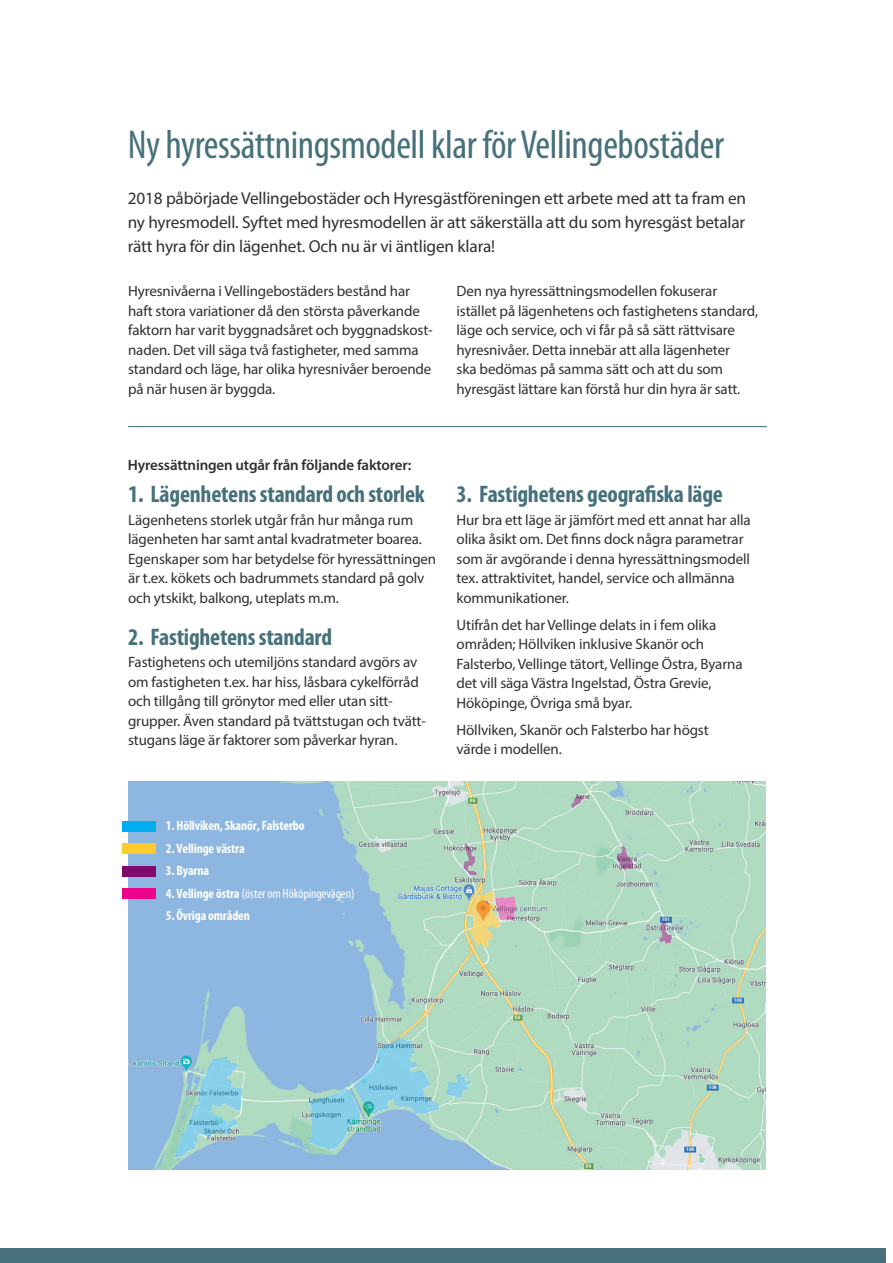
<style>
.page{position:relative;width:893px;height:1263px;background:#fff}
.page>*{position:absolute;margin:0;border:0;box-sizing:border-box;transform-origin:0 0}
.t1{font:condensed 40.5px "Myriad Pro";letter-spacing:-.01em;color:#47717a}
.t2{font:700 condensed 24px "Myriad Pro";letter-spacing:-.01em;color:#47717a}
.t3{font:17.25px/24px "Myriad Pro";letter-spacing:-.01em;color:#312f30;text-align:justify}
.t4{font:15px/19.5px "Myriad Pro";letter-spacing:-.01em;color:#312f30}
.t5{font:600 15px "Myriad Pro";letter-spacing:-.01em;color:#312f30}
.t6{font:700 condensed 13.5px "Myriad Pro";letter-spacing:-.01em;color:#fff}
.t7{font:condensed 13.5px "Myriad Pro";letter-spacing:-.01em;color:#fff}
.s1{font-weight:700}
</style>
<div class="page">
<div style="left:0;top:1248px;width:886px;height:15px;background:#47717a"></div>
<hr style="left:128px;top:426px;width:639px;height:1px;background:#47717a">
<img style="left:128px;top:782px;width:638px;height:387px">
<svg style="left:174px;top:1056px;width:68px;height:102px;background:#93c9d6"></svg>
<svg style="left:307px;top:1037px;width:132px;height:114px;background:#8fc4da"></svg>
<svg style="left:446px;top:1073px;width:25px;height:25px"></svg>
<svg style="left:468px;top:890px;width:49px;height:57px;background:#d1c69d"></svg>
<svg style="left:463px;top:842px;width:14px;height:33px"></svg>
<svg style="left:571px;top:796px;width:13px;height:12px"></svg>
<svg style="left:617px;top:846px;width:16px;height:24px"></svg>
<svg style="left:659px;top:921px;width:13px;height:22px"></svg>
<div style="left:122px;top:821px;width:33px;height:10px;background:#00aeef"></div>
<div style="left:122px;top:843px;width:33px;height:11px;background:#fecb2f"></div>
<div style="left:122px;top:866px;width:33px;height:11px;background:#7e0a6d"></div>
<div style="left:122px;top:888px;width:33px;height:11px;background:#ed028c"></div>
<h1 class="t1" style="left:128px;top:120px;width:598px">Ny hyressättningsmodell klar för Vellingebostäder</h1>
<p class="t3" style="left:128px;top:186px;width:620px">2018 påbörjade Vellingebostäder och Hyresgästföreningen ett arbete med att ta fram en ny hyresmodell. Syftet med hyresmodellen är att säkerställa att du som hyresgäst betalar rätt hyra för din lägenhet. Och nu är vi äntligen klara!</p>
<p class="t4" style="left:128px;top:281px;width:306px">Hyresnivåerna i Vellingebostäders bestånd har haft stora variationer då den största påverkande faktorn har varit byggnadsåret och byggnadskost&shy;naden. Det vill säga två fastigheter, med samma standard och läge, har olika hyresnivåer beroende på när husen är byggda.</p>
<p class="t4" style="left:457px;top:281px;width:303px">Den nya hyressättningsmodellen fokuserar istället på lägenhetens och fastighetens standard, läge och service, och vi får på så sätt rättvisare hyresnivåer. Detta innebär att alla lägenheter<br>ska bedömas på samma sätt och att du som hyresgäst lättare kan förstå hur din hyra är satt.</p>
<p class="t5" style="left:128px;top:455px;width:285px">Hyressättningen utgår från följande faktorer:</p>
<h2 class="t2" style="left:128px;top:479px;width:298px">1. Lägenhetens standard och storlek</h2>
<p class="t4" style="left:128px;top:509px;width:310px">Lägenhetens storlek utgår från hur många rum lägenheten har samt antal kvadratmeter boarea.<br>Egenskaper som har betydelse för hyressättningen är t.ex. kökets och badrummets standard på golv och ytskikt, balkong, uteplats m.m.</p>
<h2 class="t2" style="left:128px;top:622px;width:205px">2. Fastighetens standard</h2>
<p class="t4" style="left:128px;top:652px;width:299px">Fastighetens och utemiljöns standard avgörs av om fastigheten t.ex. har hiss, låsbara cykelförråd och tillgång till grönytor med eller utan sitt&shy;grupper. Även standard på tvättstugan och tvätt&shy;stugans läge är faktorer som påverkar hyran.</p>
<h2 class="t2" style="left:457px;top:479px;width:268px">3. Fastighetens geografiska läge</h2>
<p class="t4" style="left:457px;top:509px;width:296px">Hur bra ett läge är jämfört med ett annat har alla olika åsikt om. Det finns dock några parametrar som är avgörande i denna hyressättningsmodell tex. attraktivitet, handel, service och allmänna kommunikationer.</p>
<p class="t4" style="left:457px;top:614px;width:287px">Utifrån det har Vellinge delats in i fem olika områden; Höllviken inklusive Skanör och Falsterbo, Vellinge tätort, Vellinge Östra, Byarna det vill säga Västra Ingelstad, Östra Grevie, Hököpinge, Övriga små byar.</p>
<p class="t4" style="left:457px;top:719px;width:254px">Höllviken, Skanör och Falsterbo har högst värde i modellen.</p>
<p class="t6" style="left:166px;top:817px;width:140px">1. Höllviken, Skanör, Falsterbo</p>
<p class="t6" style="left:166px;top:840px;width:80px">2. Vellinge västra</p>
<p class="t6" style="left:166px;top:862px;width:45px">3. Byarna</p>
<p class="t7" style="left:166px;top:885px;width:190px"><span class="s1">4. Vellinge östra</span> (öster om Hököpingevägen)</p>
<p class="t6" style="left:166px;top:907px;width:86px">5. Övriga områden</p>
</div>
